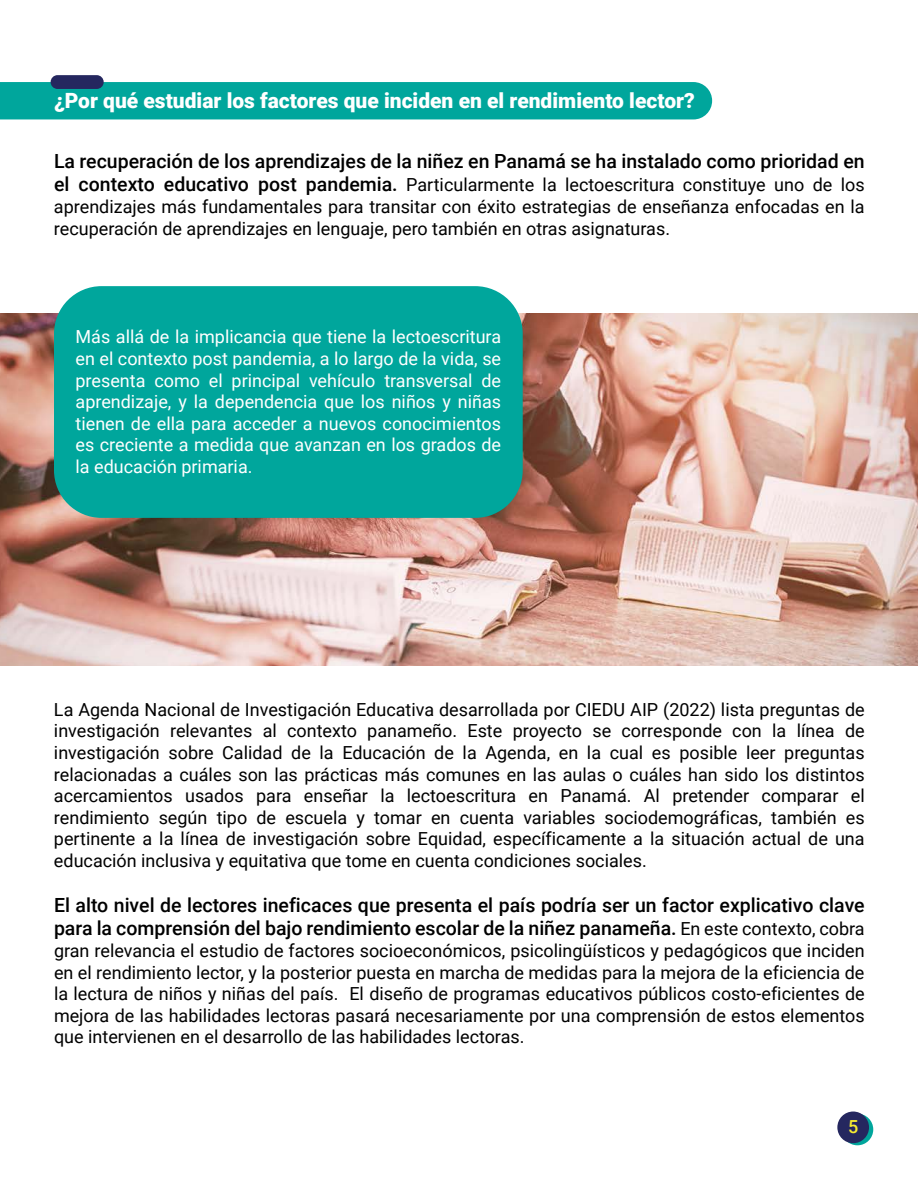
<style>
.page{position:relative;width:918px;height:1188px;background:#fff}
.page>*{position:absolute;margin:0;border:0;box-sizing:border-box;transform-origin:0 0}
.t1{font:900 21px "Roboto";color:#fff}
.t2{font:500 19.5px/23.4px "Roboto";color:#000}
.t3{font:18px/21.6px "Roboto";color:#000;text-align:justify}
.t4{font:18px/21.6px "Roboto";color:#fff;text-align:justify}
.t5{font:500 18px "Roboto";color:#f7ec32}
.s1{font-weight:500;font-size:19.5px}
.s2{font-weight:400;font-size:18px}
</style>
<div class="page">
<img style="left:0;top:314px;width:918px;height:351px">
<div style="left:0;top:82px;width:712px;height:37px;background:#00a69c"></div>
<div style="left:51px;top:75px;width:53px;height:14px;background:#25275f;border-radius:7px"></div>
<div style="left:54px;top:286px;width:469px;height:232px;background:#00a69c;border-radius:48px"></div>
<svg style="left:842px;top:1114px;width:31px;height:31px"></svg>
<div style="left:837px;top:1112px;width:32px;height:31px;background:#25275f;border-radius:50%"></div>
<p class="t1" style="left:54px;top:85px;width:642px">¿Por qué estudiar los factores que inciden en el rendimiento lector?</p>
<p class="t2" style="left:54px;top:149px;width:812px">La recuperación de los aprendizajes de la niñez en Panamá se ha instalado como prioridad en</p>
<p class="t3" style="left:54px;top:174px;width:812px"><span class="s1">el contexto educativo post pandemia.</span> Particularmente la lectoescritura constituye uno de los aprendizajes más fundamentales para transitar con éxito estrategias de enseñanza enfocadas en la recuperación de aprendizajes en lenguaje, pero también en otras asignaturas.</p>
<p class="t4" style="left:76px;top:326px;width:427px">Más allá de la implicancia que tiene la lectoescritura en el contexto post pandemia, a lo largo de la vida, se presenta como el principal vehículo transversal de aprendizaje, y la dependencia que los niños y niñas tienen de ella para acceder a nuevos conocimientos es creciente a medida que avanzan en los grados de la educación primaria.</p>
<p class="t3" style="left:54px;top:698px;width:812px">La Agenda Nacional de Investigación Educativa desarrollada por CIEDU AIP (2022) lista preguntas de investigación relevantes al contexto panameño. Este proyecto se corresponde con la línea de investigación sobre Calidad de la Educación de la Agenda, en la cual es posible leer preguntas relacionadas a cuáles son las prácticas más comunes en las aulas o cuáles han sido los distintos acercamientos usados para enseñar la lectoescritura en Panamá. Al pretender comparar el rendimiento según tipo de escuela y tomar en cuenta variables sociodemográficas, también es pertinente a la línea de investigación sobre Equidad, específicamente a la situación actual de una educación inclusiva y equitativa que tome en cuenta condiciones sociales.</p>
<p class="t2" style="left:54px;top:893px;width:812px">El alto nivel de lectores ineficaces que presenta el país podría ser un factor explicativo clave para la comprensión del bajo rendimiento escolar de la niñez panameña. <span class="s2">En este contexto, cobra</span></p>
<p class="t3" style="left:54px;top:939px;width:812px">gran relevancia el estudio de factores socioeconómicos, psicolingüísticos y pedagógicos que inciden en el rendimiento lector, y la posterior puesta en marcha de medidas para la mejora de la eficiencia de la lectura de niños y niñas del país. El diseño de programas educativos públicos costo-eficientes de mejora de las habilidades lectoras pasará necesariamente por una comprensión de estos elementos que intervienen en el desarrollo de las habilidades lectoras.</p>
<p class="t5" style="left:848px;top:1114px;width:12px">5</p>
</div>
